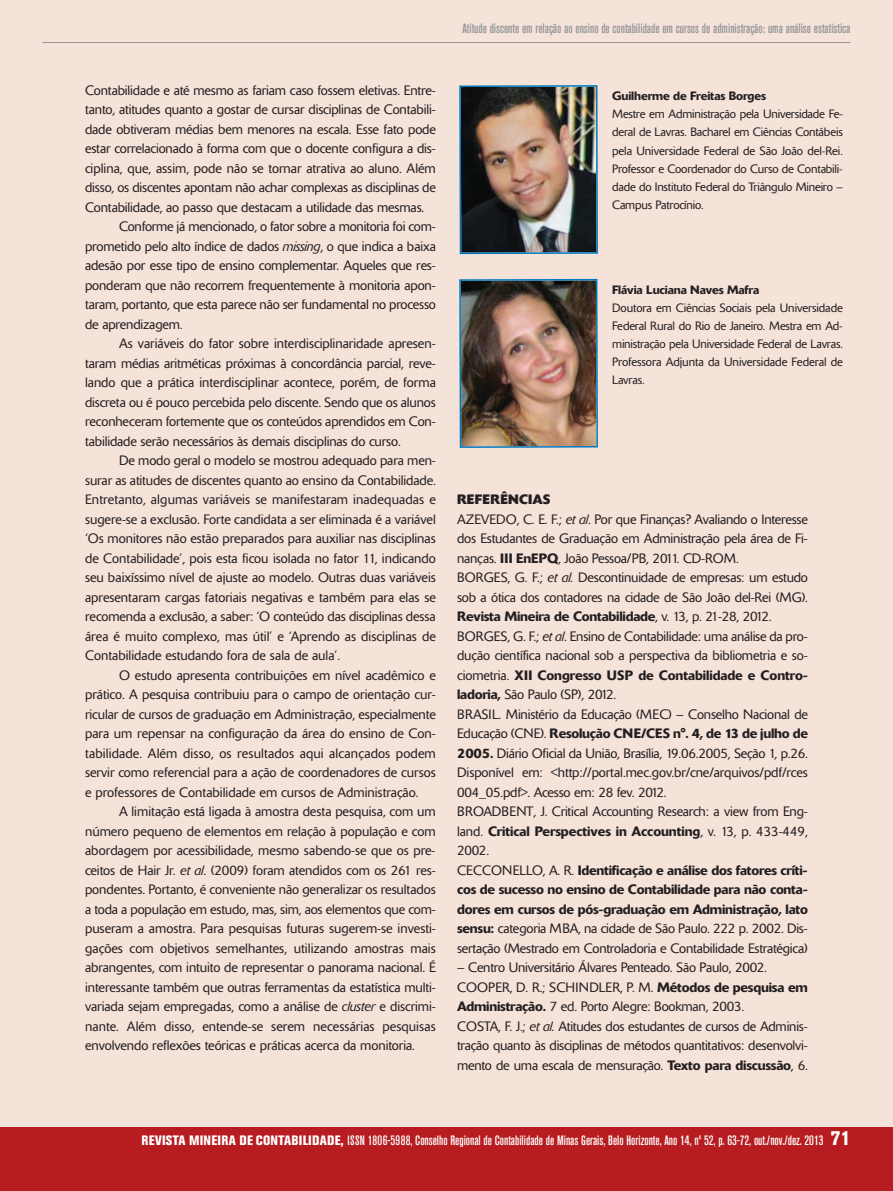
<style>
.page{position:relative;width:893px;height:1191px;background:#f5e2d9}
.page>*{position:absolute;margin:0;border:0;box-sizing:border-box;transform-origin:0 0}
.t1{font:300 13.5px/19.5px "Delta";letter-spacing:-.005em;color:#231f20}
.t2{font:500 condensed 13.5px "Akzidenz Grotesk BE";color:#fff}
.t3{font:500 condensed 13.5px "Akzidenz Grotesk BE";color:#939598}
.t4{font:300 12px/18px "Delta";letter-spacing:-.015em;color:#231f20;text-align:justify}
.t5{font:500 12px "Delta";letter-spacing:-.01em;color:#231f20}
.s1{font-style:italic}
.s2{font-weight:700}
.s3{font-weight:500}
.s4{font-weight:800}
.s5{font-weight:800;font-size:19.5px}
</style>
<div class="page">
<div style="left:0;top:1127px;width:893px;height:64px;background:#b61c20"></div>
<hr style="left:43px;top:42px;width:807px;height:1px;background:#939598">
<img style="left:459px;top:85px;width:139px;height:170px">
<img style="left:459px;top:278px;width:139px;height:170px">
<p class="t1" style="left:85px;top:81px;width:352px">Contabilidade e até mesmo as fariam caso fossem eletivas. Entre-</p>
<p class="t1" style="left:85px;top:101px;width:352px">tanto, atitudes quanto a gostar de cursar disciplinas de Contabili-</p>
<p class="t1" style="left:85px;top:120px;width:352px">dade obtiveram médias bem menores na escala. Esse fato pode</p>
<p class="t1" style="left:85px;top:140px;width:352px">estar correlacionado à forma com que o docente configura a dis-</p>
<p class="t1" style="left:85px;top:159px;width:352px">ciplina, que, assim, pode não se tornar atrativa ao aluno. Além</p>
<p class="t1" style="left:85px;top:179px;width:352px">disso, os discentes apontam não achar complexas as disciplinas de</p>
<p class="t1" style="left:85px;top:198px;width:341px">Contabilidade, ao passo que destacam a utilidade das mesmas.</p>
<p class="t1" style="left:119px;top:218px;width:318px">Conforme já mencionado, o fator sobre a monitoria foi com-</p>
<p class="t1" style="left:85px;top:237px;width:352px">prometido pelo alto índice de dados <span class="s1">missing</span>, o que indica a baixa</p>
<p class="t1" style="left:85px;top:257px;width:352px">adesão por esse tipo de ensino complementar. Aqueles que res-</p>
<p class="t1" style="left:85px;top:276px;width:352px">ponderam que não recorrem frequentemente à monitoria apon-</p>
<p class="t1" style="left:85px;top:296px;width:352px">taram, portanto, que esta parece não ser fundamental no processo</p>
<p class="t1" style="left:85px;top:315px;width:99px">de aprendizagem.</p>
<p class="t1" style="left:119px;top:335px;width:318px">As variáveis do fator sobre interdisciplinaridade apresen-</p>
<p class="t1" style="left:85px;top:354px;width:352px">taram médias aritméticas próximas à concordância parcial, reve-</p>
<p class="t1" style="left:85px;top:374px;width:352px">lando que a prática interdisciplinar acontece, porém, de forma</p>
<p class="t1" style="left:85px;top:393px;width:352px">discreta ou é pouco percebida pelo discente. Sendo que os alunos</p>
<p class="t1" style="left:85px;top:413px;width:352px">reconheceram fortemente que os conteúdos aprendidos em Con-</p>
<p class="t1" style="left:85px;top:432px;width:317px">tabilidade serão necessários às demais disciplinas do curso.</p>
<p class="t1" style="left:119px;top:452px;width:318px">De modo geral o modelo se mostrou adequado para men-</p>
<p class="t1" style="left:85px;top:471px;width:352px">surar as atitudes de discentes quanto ao ensino da Contabilidade.</p>
<p class="t1" style="left:85px;top:491px;width:352px">Entretanto, algumas variáveis se manifestaram inadequadas e</p>
<p class="t1" style="left:85px;top:510px;width:352px">sugere-se a exclusão. Forte candidata a ser eliminada é a variável</p>
<p class="t1" style="left:85px;top:530px;width:352px">‘Os monitores não estão preparados para auxiliar nas disciplinas</p>
<p class="t1" style="left:85px;top:549px;width:352px">de Contabilidade’, pois esta ficou isolada no fator 11, indicando</p>
<p class="t1" style="left:85px;top:569px;width:352px">seu baixíssimo nível de ajuste ao modelo. Outras duas variáveis</p>
<p class="t1" style="left:85px;top:588px;width:352px">apresentaram cargas fatoriais negativas e também para elas se</p>
<p class="t1" style="left:85px;top:608px;width:352px">recomenda a exclusão, a saber: ‘O conteúdo das disciplinas dessa</p>
<p class="t1" style="left:85px;top:627px;width:352px">área é muito complexo, mas útil’ e ‘Aprendo as disciplinas de</p>
<p class="t1" style="left:85px;top:647px;width:257px">Contabilidade estudando fora de sala de aula’.</p>
<p class="t1" style="left:119px;top:666px;width:318px">O estudo apresenta contribuições em nível acadêmico e</p>
<p class="t1" style="left:85px;top:686px;width:352px">prático. A pesquisa contribuiu para o campo de orientação cur-</p>
<p class="t1" style="left:85px;top:705px;width:352px">ricular de cursos de graduação em Administração, especialmente</p>
<p class="t1" style="left:85px;top:725px;width:352px">para um repensar na configuração da área do ensino de Con-</p>
<p class="t1" style="left:85px;top:744px;width:352px">tabilidade. Além disso, os resultados aqui alcançados podem</p>
<p class="t1" style="left:85px;top:764px;width:352px">servir como referencial para a ação de coordenadores de cursos</p>
<p class="t1" style="left:85px;top:783px;width:335px">e professores de Contabilidade em cursos de Administração.</p>
<p class="t1" style="left:119px;top:803px;width:318px">A limitação está ligada à amostra desta pesquisa, com um</p>
<p class="t1" style="left:85px;top:822px;width:352px">número pequeno de elementos em relação à população e com</p>
<p class="t1" style="left:85px;top:842px;width:352px">abordagem por acessibilidade, mesmo sabendo-se que os pre-</p>
<p class="t1" style="left:85px;top:861px;width:352px">ceitos de Hair Jr. <span class="s1">et al</span>. (2009) foram atendidos com os 261 res-</p>
<p class="t1" style="left:85px;top:881px;width:352px">pondentes. Portanto, é conveniente não generalizar os resultados</p>
<p class="t1" style="left:85px;top:900px;width:352px">a toda a população em estudo, mas, sim, aos elementos que com-</p>
<p class="t1" style="left:85px;top:920px;width:352px">puseram a amostra. Para pesquisas futuras sugerem-se investi-</p>
<p class="t1" style="left:85px;top:939px;width:352px">gações com objetivos semelhantes, utilizando amostras mais</p>
<p class="t1" style="left:85px;top:959px;width:352px">abrangentes, com intuito de representar o panorama nacional. É</p>
<p class="t1" style="left:85px;top:978px;width:352px">interessante também que outras ferramentas da estatística multi-</p>
<p class="t1" style="left:85px;top:998px;width:352px">variada sejam empregadas, como a análise de <span class="s1">cluster</span> e discrimi-</p>
<p class="t1" style="left:85px;top:1017px;width:352px">nante. Além disso, entende-se serem necessárias pesquisas</p>
<p class="t1" style="left:85px;top:1037px;width:331px">envolvendo reflexões teóricas e práticas acerca da monitoria.</p>
<p class="t3" style="left:462px;top:23px;width:390px">Atitude discente em relação ao ensino de contabilidade em cursos de administração: uma análise estatística</p>
<p class="t5" style="left:612px;top:92px;width:155px">Guilherme de Freitas Borges</p>
<p class="t4" style="left:612px;top:106px;width:232px">Mestre em Administração pela Universidade Fe&shy;deral de Lavras. Bacharel em Ciências Contábeis pela Universidade Federal de São João del-Rei.<br>Professor e Coordenador do Curso de Contabili&shy;dade do Instituto Federal do Triângulo Mineiro – Campus Patrocínio.</p>
<p class="t5" style="left:612px;top:286px;width:149px">Flávia Luciana Naves Mafra</p>
<p class="t4" style="left:612px;top:300px;width:232px">Doutora em Ciências Sociais pela Universidade Federal Rural do Rio de Janeiro. Mestra em Ad&shy;ministração pela Universidade Federal de Lavras.<br>Professora Adjunta da Universidade Federal de Lavras.</p>
<p class="t1" style="left:457px;top:491px;width:352px"><span class="s2">REFERÊNCIAS<br></span>AZEVEDO, C. E. F.; <span class="s1">et al</span>. Por que Finanças? Avaliando o Interesse dos Estudantes de Graduação em Administração pela área de Fi&shy;nanças. <span class="s3">III EnEPQ</span>, João Pessoa/PB, 2011. CD-ROM.<br>BORGES, G. F.; <span class="s1">et al.</span> Descontinuidade de empresas: um estudo sob a ótica dos contadores na cidade de São João del-Rei (MG).<br><span class="s3">Revista Mineira de Contabilidade</span>, v. 13, p. 21-28, 2012.<br>BORGES, G. F.; <span class="s1">et al</span>. Ensino de Contabilidade: uma análise da pro&shy;dução científica nacional sob a perspectiva da bibliometria e so&shy;ciometria. <span class="s3">XII Congresso USP de Contabilidade e Contro&shy;ladoria,</span> São Paulo (SP), 2012.<br>BRASIL. Ministério da Educação (MEC) – Conselho Nacional de Educação (CNE). <span class="s3">Resolução CNE/CES n°. 4, de 13 de julho de 2005.</span> Diário Oficial da União, Brasília, 19.06.2005, Seção 1, p.26.<br>Disponível em: &lt;http://portal.mec.gov.br/cne/arquivos/pdf/rces 004_05.pdf&gt;. Acesso em: 28 fev. 2012.<br>BROADBENT, J. Critical Accounting Research: a view from Eng&shy;land. <span class="s3">Critical Perspectives in Accounting</span>, v. 13, p. 433-449, 2002.<br>CECCONELLO, A. R. <span class="s3">Identificação e análise dos fatores críti&shy;cos de sucesso no ensino de Contabilidade para não conta&shy;dores em cursos de pós-graduação em Administração, lato sensu:</span> categoria MBA, na cidade de São Paulo. 222 p. 2002. Dis&shy;sertação (Mestrado em Controladoria e Contabilidade Estratégica)</p>
<p class="t1" style="left:457px;top:959px;width:352px">– Centro Universitário Álvares Penteado. São Paulo, 2002.<br>COOPER, D. R.; SCHINDLER, P. M. <span class="s3">Métodos de pesquisa em Administração.</span> 7 ed. Porto Alegre: Bookman, 2003.<br>COSTA, F. J.; <span class="s1">et al.</span> Atitudes dos estudantes de cursos de Adminis&shy;tração quanto às disciplinas de métodos quantitativos: desenvolvi&shy;mento de uma escala de mensuração. <span class="s3">Texto para discussão</span>, 6.</p>
<p class="t2" style="left:142px;top:1135px;width:710px"><span class="s4">REVISTA MINEIRA DE CONTABILIDADE,</span> ISSN 1806-5988, Conselho Regional de Contabilidade de Minas Gerais, Belo Horizonte, Ano 14, nº 52, p. 63-72, out./nov./dez. 2013 <span class="s5">71</span></p>
</div>
